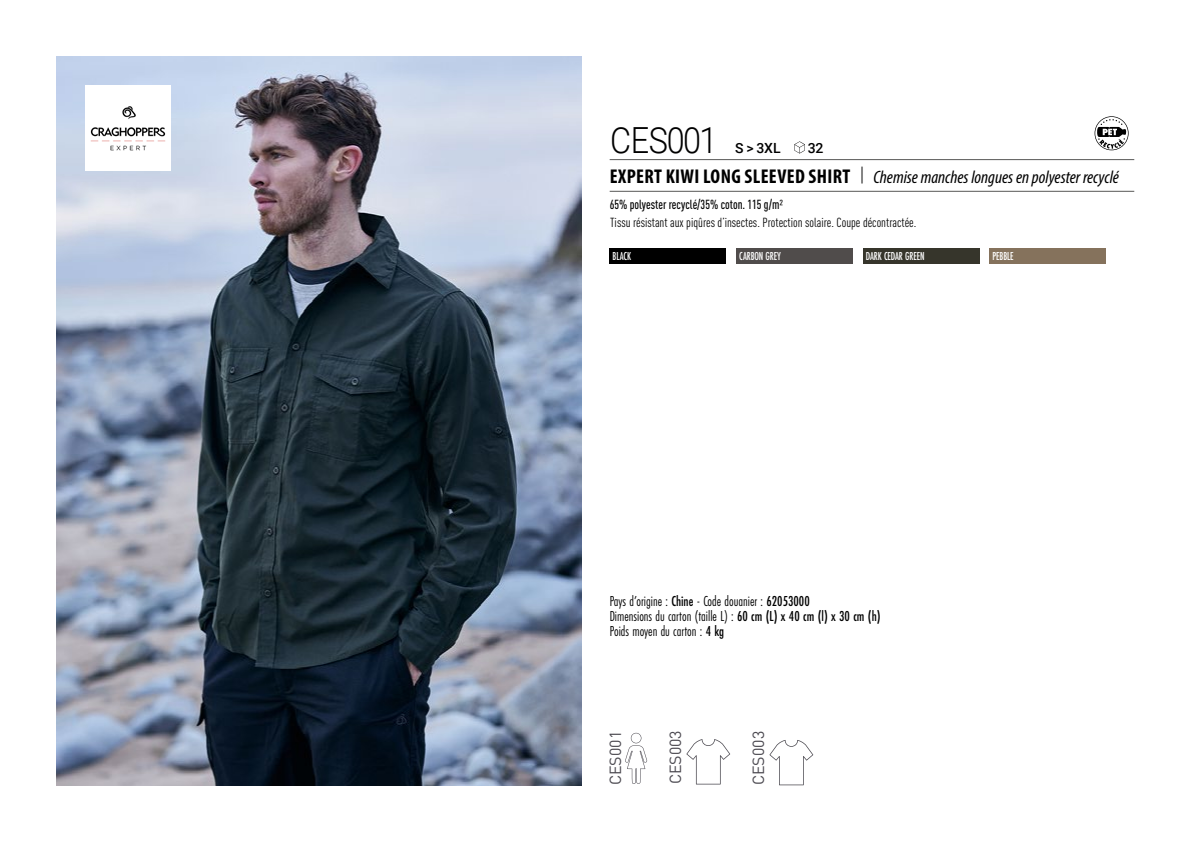
<style>
.page{position:relative;width:1191px;height:842px;background:#fff}
.page>*{position:absolute;margin:0;border:0;box-sizing:border-box;transform-origin:0 0}
.t1{font:300 36px "Roboto";letter-spacing:-.03em;color:#000;scale:.9 1}
.t2{font:italic 18px "Myriad Variable Concept";color:#000}
.t3{font:16px "DIN Pro";color:#4b4950}
.t4{font:15px "Futura PT Cond";color:#000;scale:.95 1}
.t5{font:500 14px "Roboto";color:#000}
.t6{font:condensed 13px "DIN Pro";color:#000}
.grammage_2020{font:500 condensed 13px "DIN Pro";color:#000;scale:.95 1}
.Coloris_nuancier_blanc{font:500 12px "Futura PT Cond";letter-spacing:-.01em;color:#fff;scale:.9 1}
.Coloris_nuancier{font:500 12px "Futura PT Cond";letter-spacing:-.01em;color:#fff;scale:.9 1}
.s1{font-family:"Myriad Pro";font-weight:700;font-style:normal;font-stretch:condensed;font-size:20px}
.s2{font-family:"Roboto Condensed";font-weight:300;font-style:normal;font-size:20px}
.s3{font-weight:500}
</style>
<div class="page">
<img style="left:57px;top:57px;width:524px;height:728px">
<img style="left:85px;top:85px;width:85px;height:85px">
<svg style="left:1094px;top:116px;width:34px;height:34px"></svg>
<div style="left:609px;top:249px;width:117px;height:15px;background:#000"></div>
<div style="left:736px;top:249px;width:116px;height:15px;background:#504c4b"></div>
<div style="left:863px;top:249px;width:116px;height:15px;background:#36352b"></div>
<div style="left:989px;top:249px;width:116px;height:15px;background:#85725c"></div>
<svg style="left:625px;top:733px;width:22px;height:51px"></svg>
<svg style="left:686px;top:739px;width:44px;height:45px"></svg>
<svg style="left:769px;top:740px;width:44px;height:45px"></svg>
<hr style="left:609px;top:159px;width:525px;height:1px;background:#575756">
<hr style="left:609px;top:191px;width:525px;height:1px;background:#575756">
<svg style="left:794px;top:141px;width:11px;height:13px"></svg>
<p class="t1" style="left:610px;top:115px;width:121px">CES001</p>
<p class="t5" style="left:735px;top:138px;width:47px">S &gt; 3XL</p>
<p class="t5" style="left:808px;top:138px;width:17px">32</p>
<p class="t2" style="left:610px;top:166px;width:510px"><span class="s1">EXPERT KIWI LONG SLEEVED SHIRT</span> <span class="s2">|</span> Chemise manches longues en polyester recyclé</p>
<p class="grammage_2020" style="left:609px;top:194px;width:184px">65% polyester recyclé/35% coton. 115 g/m2</p>
<p class="t6" style="left:610px;top:213px;width:308px">Tissu résistant aux piqûres d’insectes. Protection solaire. Coupe décontractée.</p>
<p class="Coloris_nuancier_blanc" style="left:612px;top:249px;width:22px">BLACK</p>
<p class="Coloris_nuancier_blanc" style="left:739px;top:249px;width:48px">CARBON GREY</p>
<p class="Coloris_nuancier_blanc" style="left:866px;top:249px;width:67px">DARK CEDAR GREEN</p>
<p class="Coloris_nuancier" style="left:992px;top:249px;width:25px">PEBBLE</p>
<p class="t4" style="left:609px;top:592px;width:212px">Pays d’origine : <span class="s3">Chine</span> - Code douanier : <span class="s3">62053000</span></p>
<p class="t4" style="left:609px;top:607px;width:287px">Dimensions du carton (taille L) : <span class="s3">60 cm (L) x 40 cm (l) x 30 cm (h)</span></p>
<p class="t4" style="left:609px;top:622px;width:122px">Poids moyen du carton : <span class="s3">4 kg</span></p>
<p class="t3" style="left:602px;top:785px;width:56px;rotate:-90deg">CES001</p>
<p class="t3" style="left:663px;top:784px;width:56px;rotate:-90deg">CES003</p>
<p class="t3" style="left:746px;top:785px;width:56px;rotate:-90deg">CES003</p>
</div>
